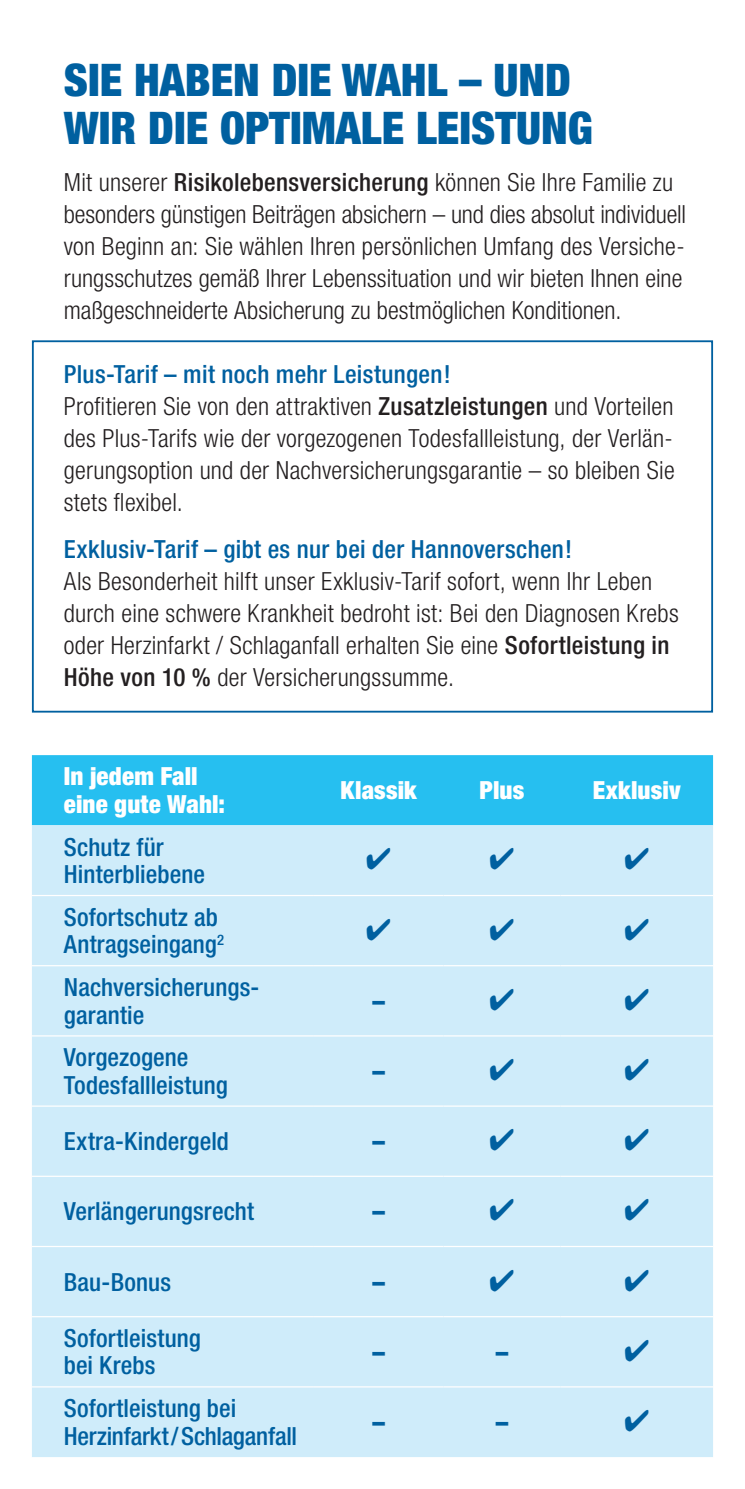
<style>
.page{position:relative;width:745px;height:1489px;background:#fff}
.page>*{position:absolute;margin:0;border:0;box-sizing:border-box;transform-origin:0 0}
.t1{font:900 condensed 45px/47.8px "Helvetica Neue LT Std";color:#0060a0}
.t2{font:300 condensed 25px/32px "Helvetica Neue LT Std";letter-spacing:.01em;color:#231f20}
.t3{font:500 condensed 25px/27.5px "Helvetica Neue LT Std";letter-spacing:.005em;color:#0060a0}
.t4{font:500 condensed 25px "Helvetica Neue";letter-spacing:.015em;color:#0060a0}
.t5{font:900 condensed 25px/27.5px "Helvetica Neue LT Std";letter-spacing:.005em;color:#fff}
.t6{font:900 condensed 25px "Helvetica Neue LT Std";color:#0060a0}
.s1{font-weight:500}
.s2{font-family:"Helvetica Neue";font-weight:500}
</style>
<div class="page">
<div style="left:32px;top:340px;width:680px;height:372px;border:2px solid #0060a0"></div>
<div style="left:32px;top:755px;width:680px;height:70px;background:#26bff0"></div>
<div style="left:32px;top:825px;width:680px;height:631px;background:#cfecfa"></div>
<hr style="left:32px;top:894px;width:282px;height:2px;background:#fff">
<hr style="left:314px;top:894px;width:129px;height:2px;background:#fff">
<hr style="left:443px;top:894px;width:117px;height:2px;background:#fff">
<hr style="left:560px;top:894px;width:152px;height:2px;background:#fff">
<hr style="left:32px;top:965px;width:282px;height:1px;background:#fff">
<hr style="left:314px;top:965px;width:129px;height:1px;background:#fff">
<hr style="left:443px;top:965px;width:117px;height:1px;background:#fff">
<hr style="left:560px;top:965px;width:152px;height:1px;background:#fff">
<hr style="left:32px;top:1035px;width:282px;height:1px;background:#fff">
<hr style="left:314px;top:1035px;width:129px;height:1px;background:#fff">
<hr style="left:443px;top:1035px;width:117px;height:1px;background:#fff">
<hr style="left:560px;top:1035px;width:152px;height:1px;background:#fff">
<hr style="left:32px;top:1105px;width:282px;height:1px;background:#fff">
<hr style="left:314px;top:1105px;width:129px;height:1px;background:#fff">
<hr style="left:443px;top:1105px;width:117px;height:1px;background:#fff">
<hr style="left:560px;top:1105px;width:152px;height:1px;background:#fff">
<hr style="left:32px;top:1175px;width:282px;height:1px;background:#fff">
<hr style="left:314px;top:1175px;width:129px;height:1px;background:#fff">
<hr style="left:443px;top:1175px;width:117px;height:1px;background:#fff">
<hr style="left:560px;top:1175px;width:152px;height:1px;background:#fff">
<hr style="left:32px;top:1245px;width:282px;height:1px;background:#fff">
<hr style="left:314px;top:1245px;width:129px;height:1px;background:#fff">
<hr style="left:443px;top:1245px;width:117px;height:1px;background:#fff">
<hr style="left:560px;top:1245px;width:152px;height:1px;background:#fff">
<hr style="left:32px;top:1315px;width:282px;height:2px;background:#fff">
<hr style="left:314px;top:1315px;width:129px;height:2px;background:#fff">
<hr style="left:443px;top:1315px;width:117px;height:2px;background:#fff">
<hr style="left:560px;top:1315px;width:152px;height:2px;background:#fff">
<hr style="left:32px;top:1386px;width:282px;height:1px;background:#fff">
<hr style="left:314px;top:1386px;width:129px;height:1px;background:#fff">
<hr style="left:443px;top:1386px;width:117px;height:1px;background:#fff">
<hr style="left:560px;top:1386px;width:152px;height:1px;background:#fff">
<svg style="left:367px;top:847px;width:23px;height:22px"></svg>
<svg style="left:490px;top:847px;width:23px;height:22px"></svg>
<svg style="left:624px;top:847px;width:24px;height:22px"></svg>
<svg style="left:367px;top:918px;width:23px;height:21px"></svg>
<svg style="left:490px;top:918px;width:23px;height:21px"></svg>
<svg style="left:624px;top:918px;width:24px;height:21px"></svg>
<svg style="left:490px;top:988px;width:23px;height:21px"></svg>
<svg style="left:624px;top:988px;width:24px;height:21px"></svg>
<svg style="left:490px;top:1058px;width:23px;height:22px"></svg>
<svg style="left:624px;top:1058px;width:24px;height:22px"></svg>
<svg style="left:490px;top:1128px;width:23px;height:22px"></svg>
<svg style="left:624px;top:1128px;width:24px;height:22px"></svg>
<svg style="left:490px;top:1198px;width:23px;height:22px"></svg>
<svg style="left:624px;top:1198px;width:24px;height:22px"></svg>
<svg style="left:490px;top:1268px;width:23px;height:22px"></svg>
<svg style="left:624px;top:1268px;width:24px;height:22px"></svg>
<svg style="left:624px;top:1339px;width:24px;height:21px"></svg>
<svg style="left:624px;top:1409px;width:24px;height:21px"></svg>
<h1 class="t1" style="left:64px;top:55px;width:530px">Sie haben die Wahl – und wir di e optimale Leistung</h1>
<p class="t2" style="left:64px;top:166px;width:623px">Mit unserer <span class="s1">Risikolebensversicherung</span> können Sie Ihre Familie zu besonders günstigen Beiträgen absichern – und dies absolut individuell von Beginn an: Sie wählen Ihren persönlichen Umfang des Versiche&shy;rungsschutzes gemäß Ihrer Lebenssituation und wir bieten Ihnen eine maßgeschneiderte Absicherung zu bestmöglichen Konditionen.</p>
<p class="t4" style="left:64px;top:359px;width:388px">Plus-Tarif – mit noch mehr Leistungen!</p>
<p class="t2" style="left:64px;top:390px;width:612px">Profitieren Sie von den attraktiven <span class="s2">Zusatzleistungen</span> und Vorteilen des Plus-Tarifs wie der vorgezogenen Todesfallleistung, der Verlän&shy;gerungsoption und der Nachversicherungsgarantie – so bleiben Sie stets flexibel.</p>
<p class="t4" style="left:64px;top:534px;width:509px">Exklusiv-Tarif – gibt es nur bei der Hannoverschen!</p>
<p class="t2" style="left:64px;top:565px;width:616px">Als Besonderheit hilft unser Exklusiv-Tarif sofort, wenn Ihr Leben durch eine schwere Krankheit bedroht ist: Bei den Diagnosen Krebs oder Herzinfarkt / Schlaganfall erhalten Sie eine <span class="s2">Sofortleistung in Höhe von 10 %</span> der Versicherungssumme.</p>
<p class="t5" style="left:64px;top:762px;width:163px">In jedem Fall eine gute Wahl:</p>
<p class="t3" style="left:64px;top:832px;width:142px">Schutz für<br>Hinterbliebene</p>
<p class="t3" style="left:64px;top:902px;width:161px">Sofortschutz ab<br>Antragseingang<sup>2</sup></p>
<p class="t3" style="left:64px;top:973px;width:197px">Nachversicherungs&shy;garantie</p>
<p class="t3" style="left:64px;top:1043px;width:165px">Vorgezogene<br>Todesfallleistung</p>
<p class="t5" style="left:340px;top:776px;width:78px">Klassik</p>
<p class="t5" style="left:479px;top:776px;width:46px">Plus</p>
<p class="t5" style="left:592px;top:776px;width:90px">Exklusiv</p>
<p class="t6" style="left:372px;top:985px;width:14px">–</p>
<p class="t6" style="left:372px;top:1055px;width:14px">–</p>
<p class="t3" style="left:64px;top:1127px;width:166px">Extra-Kindergeld</p>
<p class="t6" style="left:372px;top:1125px;width:14px">–</p>
<p class="t3" style="left:64px;top:1197px;width:192px">Verlängerungsrecht</p>
<p class="t6" style="left:372px;top:1195px;width:14px">–</p>
<p class="t3" style="left:64px;top:1267px;width:109px">Bau-Bonus</p>
<p class="t6" style="left:372px;top:1266px;width:14px">–</p>
<p class="t3" style="left:64px;top:1323px;width:138px">Sofortleistung bei Krebs</p>
<p class="t6" style="left:372px;top:1336px;width:14px">–</p>
<p class="t6" style="left:495px;top:1336px;width:14px">–</p>
<p class="t3" style="left:64px;top:1393px;width:234px">Sofortleistung bei<br>Herzinfarkt/Schlaganfall</p>
<p class="t6" style="left:372px;top:1406px;width:14px">–</p>
<p class="t6" style="left:495px;top:1406px;width:14px">–</p>
</div>
